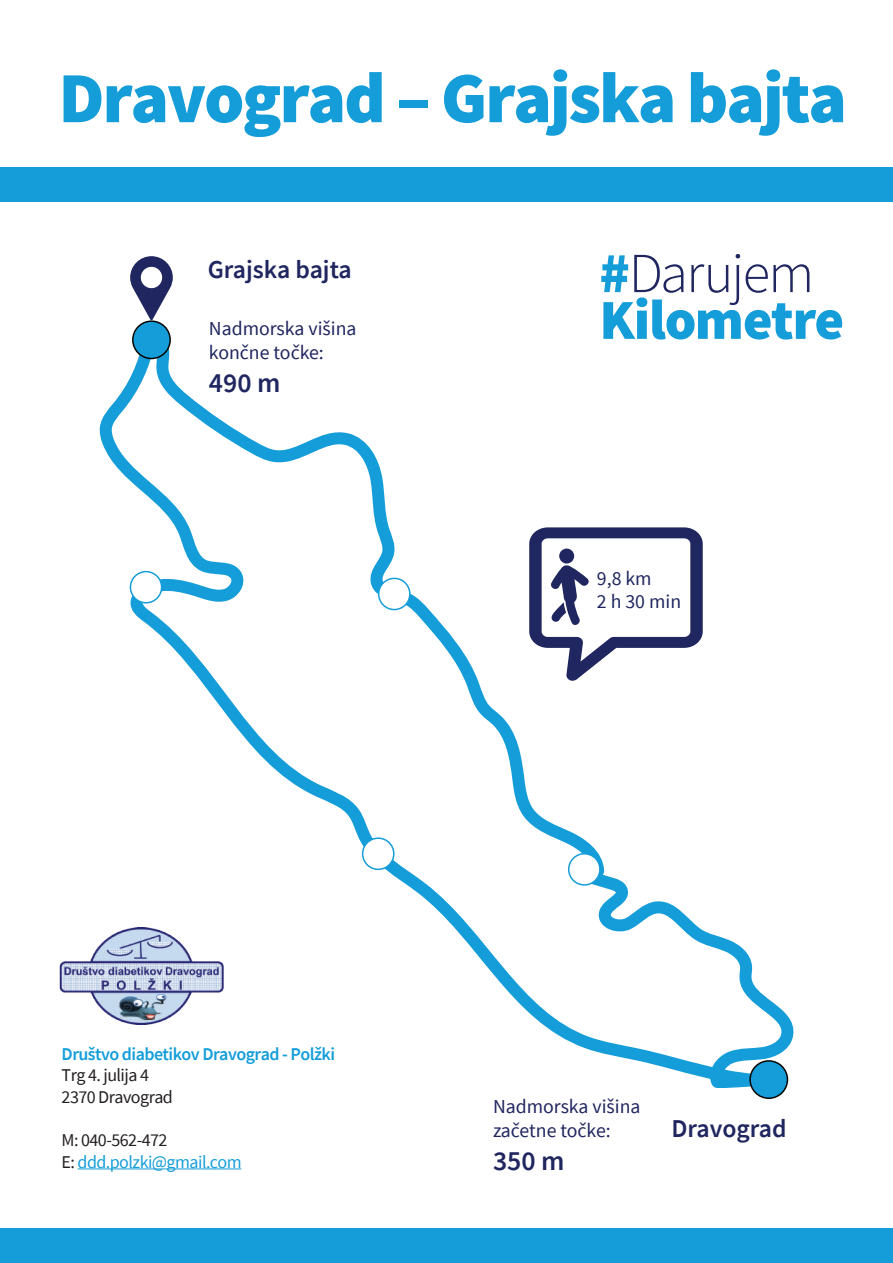
<style>
.page{position:relative;width:893px;height:1263px;background:#fff}
.page>*{position:absolute;margin:0;border:0;box-sizing:border-box;transform-origin:0 0}
.t1{font:900 72px "Source Sans Pro";letter-spacing:-.03em;color:#149dd9}
.t2{font:900 56.55px/46.8px "Source Sans Pro";letter-spacing:-.02em;color:#149dd9}
.t3{font:600 27.75px "Source Sans Pro";color:#20265f}
.t4{font:600 25.65px "Source Sans Pro";color:#20265f}
.t5{font:19.8px/23.7px "Source Sans Pro";color:#20265f}
.t6{font:18px/21.6px "Source Sans Pro";letter-spacing:-.03em;color:#149dd9}
.t7{font:600 18px "Source Sans Pro";letter-spacing:-.03em;color:#149dd9}
.t8{font:18px/21.6px "Source Sans Pro";letter-spacing:-.03em;color:#231f20}
.s1{font-weight:300;color:#20265f}
.s2{color:#231f20}
</style>
<div class="page">
<svg style="left:99px;top:329px;width:695px;height:769px"></svg>
<svg style="left:529px;top:527px;width:174px;height:154px"></svg>
<div style="left:559px;top:549px;width:15px;height:14px;background:#20265f;border-radius:50%"></div>
<div style="left:750px;top:1061px;width:37px;height:37px;background:#149dd9;border-radius:50%"></div>
<div style="left:749px;top:1060px;width:39px;height:39px;border:2px solid #040503;border-radius:50%"></div>
<div style="left:569px;top:854px;width:31px;height:31px;background:#fff;border-radius:50%"></div>
<div style="left:568px;top:853px;width:33px;height:33px;border:2px solid #149dd9;border-radius:50%"></div>
<div style="left:363px;top:838px;width:31px;height:31px;background:#fff;border-radius:50%"></div>
<div style="left:362px;top:837px;width:33px;height:33px;border:2px solid #149dd9;border-radius:50%"></div>
<div style="left:379px;top:578px;width:31px;height:31px;background:#fff;border-radius:50%"></div>
<div style="left:378px;top:578px;width:33px;height:32px;border:2px solid #149dd9;border-radius:50%"></div>
<div style="left:0;top:1229px;width:893px;height:34px;background:#149dd9"></div>
<div style="left:0;top:168px;width:893px;height:34px;background:#149dd9"></div>
<div style="left:133px;top:321px;width:37px;height:37px;background:#149dd9;border-radius:50%"></div>
<div style="left:132px;top:320px;width:39px;height:39px;border:2px solid #040503;border-radius:50%"></div>
<svg style="left:130px;top:256px;width:43px;height:64px"></svg>
<div style="left:130px;top:572px;width:32px;height:31px;background:#fff;border-radius:50%"></div>
<div style="left:130px;top:571px;width:32px;height:32px;border:2px solid #149dd9;border-radius:50%"></div>
<hr style="left:78px;top:1168px;width:163px;height:1px;background:#149dd9">
<img style="left:59px;top:927px;width:176px;height:98px">
<h1 class="t1" style="left:58px;top:48px;width:790px">Dravograd – Grajska bajta</h1>
<p class="t4" style="left:208px;top:252px;width:145px">Grajska bajta</p>
<p class="t5" style="left:209px;top:317px;width:149px">Nadmorska višina končne točke:</p>
<h3 class="t3" style="left:209px;top:365px;width:73px">490 m</h3>
<h2 class="t2" style="left:599px;top:249px;width:246px">#<span class="s1">Darujem<br></span>Kilometre</h2>
<p class="t5" style="left:597px;top:566px;width:86px">9,8 km<br>2 h 30 min</p>
<p class="t7" style="left:62px;top:1042px;width:275px">Društvo diabetikov Dravograd - Polžki</p>
<p class="t8" style="left:62px;top:1064px;width:113px">Trg 4. julija 4<br>2370 Dravograd</p>
<p class="t6" style="left:62px;top:1129px;width:182px"><span class="s2">M: 040-562-472<br>E:</span> ddd.polzki@gmail.com</p>
<p class="t5" style="left:493px;top:1095px;width:149px">Nadmorska višina začetne točke:</p>
<h3 class="t3" style="left:493px;top:1143px;width:73px">350 m</h3>
<p class="t4" style="left:671px;top:1111px;width:117px">Dravograd</p>
</div>
